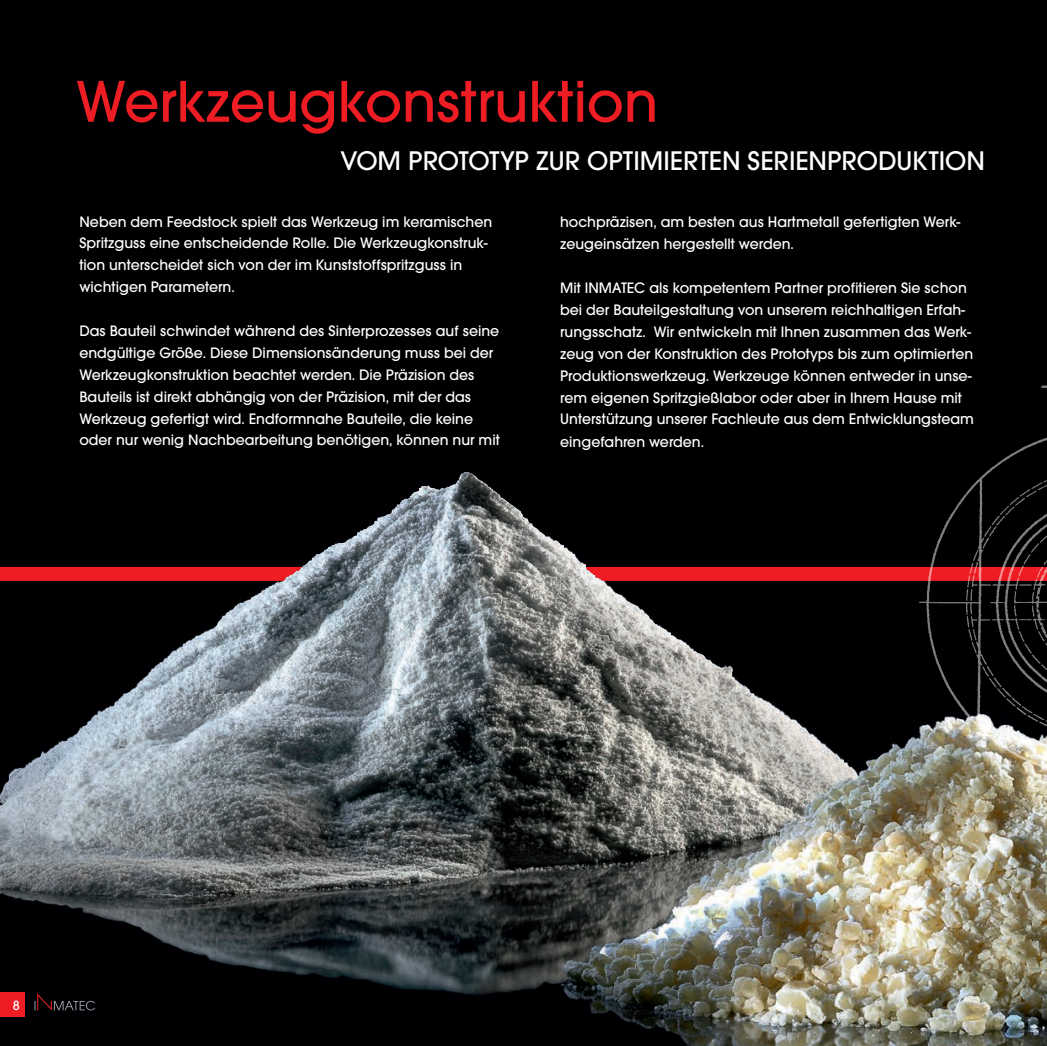
<style>
.page{position:relative;width:1047px;height:1046px;background:#fff}
.page>*{position:absolute;margin:0;border:0;box-sizing:border-box;transform-origin:0 0}
.t1{font:500 61.25px "Avant Garde Gothic Itc T";color:#ee1d23}
.t2{font:500 28px "Avant Garde Gothic Itc T";color:#fff}
.t3{font:500 15.75px/21.9px "Avant Garde Gothic Itc T";color:#fff}
.t4{font:500 14px "Avant Garde Gothic Itc T";color:#fff}
</style>
<div class="page">
<div style="left:0;top:0;width:1047px;height:617px;background:#000002"></div>
<img style="left:0;top:581px;width:1047px;height:465px">
<svg style="left:0;top:567px;width:911px;height:14px;background:#cd454a"></svg>
<img style="left:911px;top:385px;width:136px;height:394px">
<img style="left:339px;top:472px;width:125px;height:71px">
<div style="left:0;top:992px;width:25px;height:25px;background:#ee1d23"></div>
<svg style="left:35px;top:993px;width:60px;height:17px"></svg>
<svg style="left:1041px;top:1041px;width:6px;height:5px"></svg>
<h1 class="t1" style="left:76px;top:66px;width:583px">Werkzeugkonstruktion</h1>
<h2 class="t2" style="left:341px;top:144px;width:646px">VOM PROTOTYP ZUR OPTIMIERTEN SERIENPRODUKTION</h2>
<p class="t3" style="left:79px;top:210px;width:414px">Neben dem Feedstock spielt das Werkzeug im keramischen Spritzguss eine entscheidende Rolle. Die Werkzeugkonstruk&shy;tion unterscheidet sich von der im Kunststoffspritzguss in wichtigen Parametern.</p>
<p class="t3" style="left:79px;top:320px;width:422px">Das Bauteil schwindet während des Sinterprozesses auf seine endgültige Größe. Diese Dimensionsänderung muss bei der Werkzeugkonstruktion beachtet werden. Die Präzision des Bauteils ist direkt abhängig von der Präzision, mit der das Werkzeug gefertigt wird. Endformnahe Bauteile, die keine oder nur wenig Nachbearbeitung benötigen, können nur mit</p>
<p class="t3" style="left:560px;top:211px;width:402px">hochpräzisen, am besten aus Hartmetall gefertigten Werk&shy;zeugeinsätzen hergestellt werden.</p>
<p class="t3" style="left:560px;top:277px;width:415px">Mit INMATEC als kompetentem Partner profitieren Sie schon bei der Bauteilgestaltung von unserem reichhaltigen Erfah&shy;rungsschatz. Wir entwickeln mit Ihnen zusammen das Werk&shy;zeug von der Konstruktion des Prototyps bis zum optimierten Produktionswerkzeug. Werkzeuge können entweder in unse&shy;rem eigenen Spritzgießlabor oder aber in Ihrem Hause mit Unterstützung unserer Fachleute aus dem Entwicklungsteam eingefahren werden.</p>
<p class="t4" style="left:13px;top:997px;width:8px">8</p>
</div>
